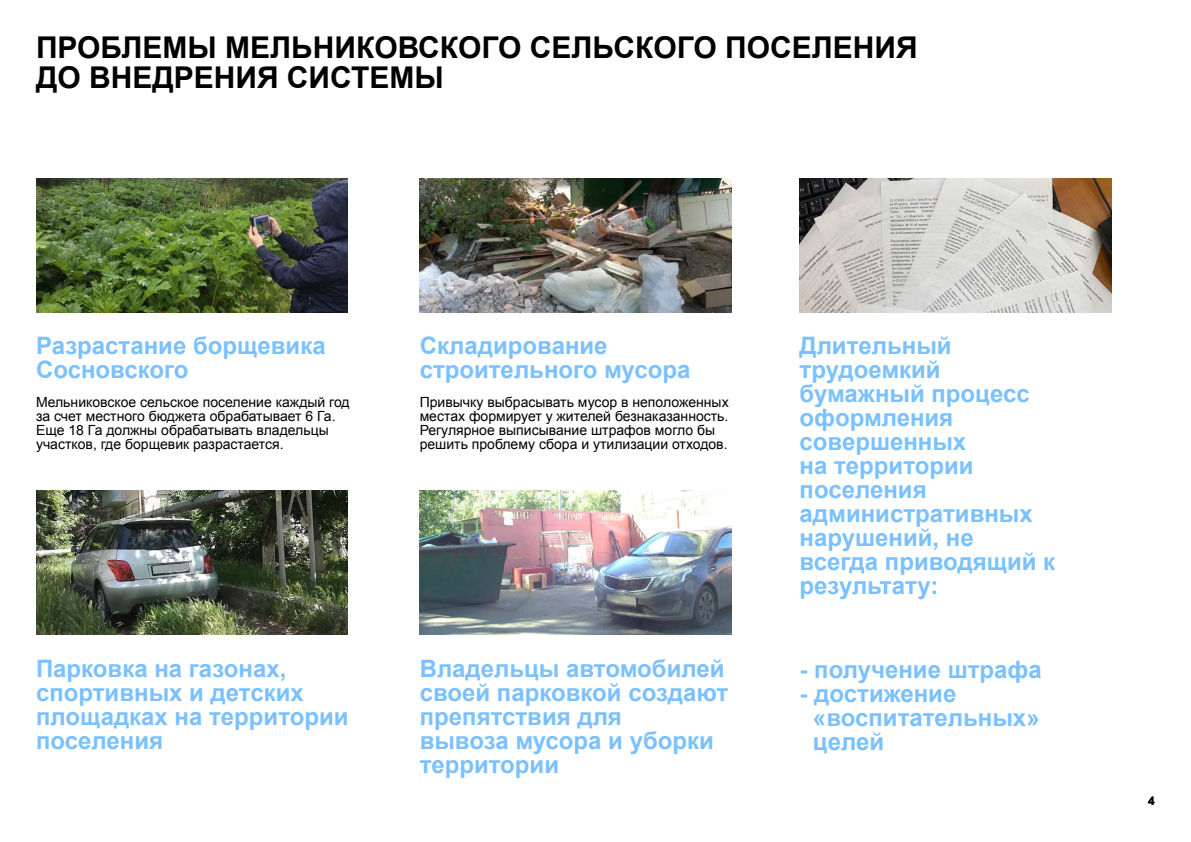
<style>
.page{position:relative;width:1191px;height:842px;background:#fff}
.page>*{position:absolute;margin:0;border:0;box-sizing:border-box;transform-origin:0 0}
.t1{font:700 30px/30px "Arial";color:#000}
.t2{font:700 24px/24px "Arial";color:#7bc1ff}
.t3{font:14px/14px "Arial";color:#000}
.t4{font:700 12px "Arial";color:#000}
</style>
<div class="page">
<img style="left:36px;top:490px;width:311px;height:145px">
<img style="left:420px;top:490px;width:311px;height:145px">
<img style="left:36px;top:179px;width:311px;height:133px">
<img style="left:420px;top:179px;width:311px;height:133px">
<img style="left:799px;top:179px;width:312px;height:133px">
<p class="t1" style="left:36px;top:33px;width:883px">ПРОБЛЕМЫ МЕЛЬНИКОВСКОГО СЕЛЬСКОГО ПОСЕЛЕНИЯ<br>ДО ВНЕДРЕНИЯ СИСТЕМЫ</p>
<p class="t2" style="left:36px;top:335px;width:291px">Разрастание борщевика<br>Сосновского</p>
<p class="t2" style="left:420px;top:335px;width:272px">Складирование строительного мусора</p>
<p class="t2" style="left:799px;top:335px;width:257px">Длительный трудоемкий бумажный процесс оформления совершенных<br>на территории поселения административных нарушений, не всегда приводящий к результату:</p>
<p class="t3" style="left:36px;top:395px;width:315px">Мельниковское сельское поселение каждый год за счет местного бюджета обрабатывает 6 Га.<br>Еще 18 Га должны обрабатывать владельцы участков, где борщевик разрастается.</p>
<p class="t3" style="left:420px;top:395px;width:310px">Привычку выбрасывать мусор в неположенных местах формирует у жителей безнаказанность.<br>Регулярное выписывание штрафов могло бы решить проблему сбора и утилизации отходов.</p>
<p class="t2" style="left:36px;top:657px;width:314px">Парковка на газонах, спортивных и детских площадках на территории поселения</p>
<p class="t2" style="left:420px;top:657px;width:310px">Владельцы автомобилей своей парковкой создают препятствия для<br>вывоза мусора и уборки территории</p>
<p class="t2" style="left:799px;top:658px;width:244px">- получение штрафа</p>
<p class="t2" style="left:813px;top:682px;width:228px;text-indent:-13px">- достижение «воспитательных» целей</p>
<p class="t4" style="left:1148px;top:792px;width:8px">4</p>
</div>
